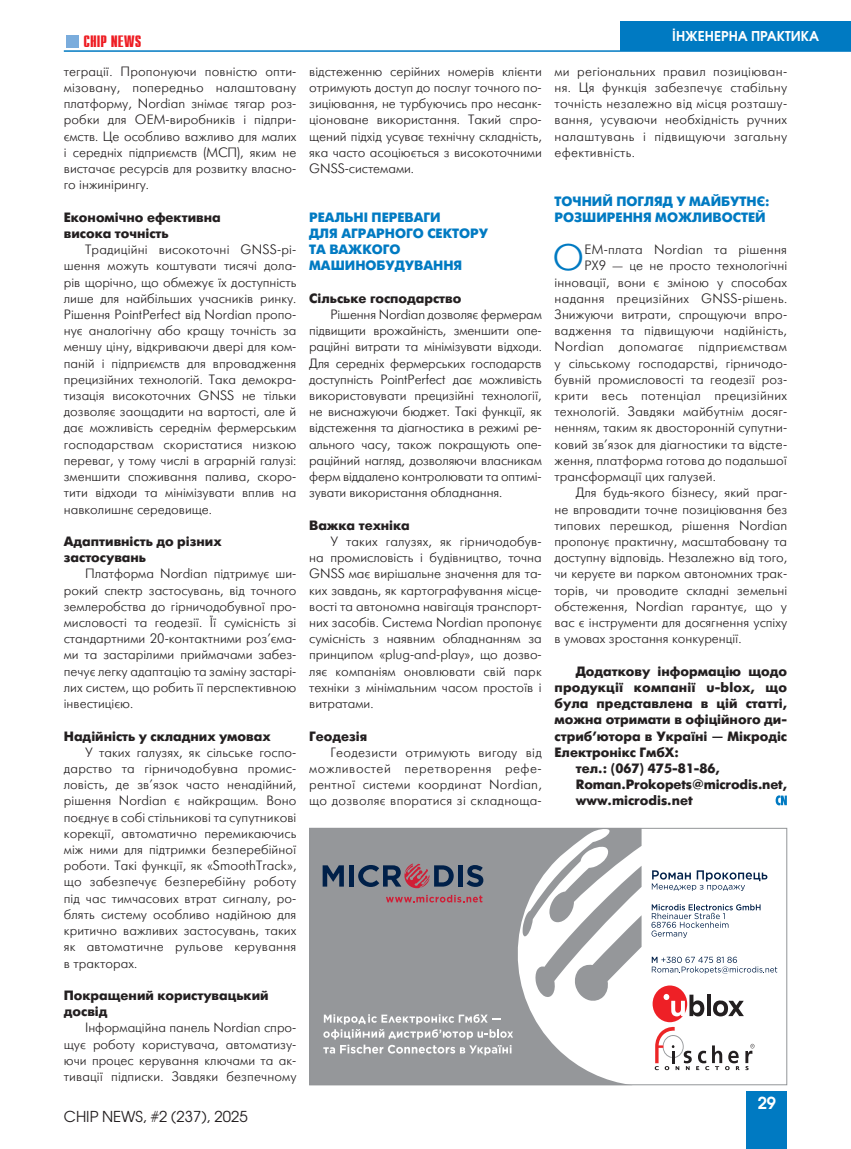
<style>
.page{position:relative;width:851px;height:1149px;background:#fff}
.page>*{position:absolute;margin:0;border:0;box-sizing:border-box;transform-origin:0 0}
.Osnovnoj_Bukviza{font:36.6px "Futuris Light C";color:#007ac2}
.t1{font:700 16.5px "Compact C";color:#ee1d23}
.t2{font:600 16.5px "Avant Garde Gothic C";color:#fff}
.t3{font:15px "Avant Garde Gothic C";color:#231f20}
.Osnovnoj{font:13.5px/16.2px "Futuris Light C";color:#231f20;text-align:justify}
.Osnovnoj_Bukviza-2{font:13.5px "Futuris Light C";letter-spacing:.005em;color:#231f20}
.Osnovnoj-2{font:700 13.5px/16.2px "Futuris C";color:#231f20;text-align:justify}
.Razdel_pod{font:700 13.5px/16.2px "Futuris C";color:#231f20}
.Razdel{font:700 13.5px/16.2px "Futuris C";color:#007ac2}
.Osnovnoj_Bukviza-3{font:13.5px "Futuris Light C";letter-spacing:.025em;color:#231f20}
.t4{font:600 13.5px "Avant Garde Gothic C";color:#fff}
</style>
<div class="page">
<div style="left:66px;top:35px;width:12px;height:12px;background:#7aacdc"></div>
<hr style="left:64px;top:50px;width:786px;height:2px;background:#007ac2">
<div style="left:746px;top:1091px;width:41px;height:57px;background:#007ac2"></div>
<div style="left:620px;top:21px;width:230px;height:30px;background:#007ac2"></div>
<svg style="left:311px;top:829px;width:330px;height:253px;fill:#95979a"></svg>
<svg style="left:535px;top:865px;width:106px;height:136px"></svg>
<svg style="left:322px;top:865px;width:22px;height:21px"></svg>
<div style="left:349px;top:865px;width:5px;height:21px;background:#002049"></div>
<svg style="left:358px;top:863px;width:125px;height:39px;background:#7b707d"></svg>
<svg style="left:651px;top:904px;width:109px;height:33px"></svg>
<svg style="left:651px;top:870px;width:116px;height:20px"></svg>
<svg style="left:651px;top:956px;width:126px;height:17px"></svg>
<svg style="left:323px;top:1013px;width:190px;height:41px;background:#adafb1"></svg>
<div style="left:652px;top:985px;width:35px;height:36px;background:#ee2026;border-radius:50%"></div>
<svg style="left:707px;top:994px;width:3px;height:21px"></svg>
<svg style="left:713px;top:1000px;width:30px;height:16px"></svg>
<svg style="left:663px;top:993px;width:41px;height:23px"></svg>
<svg style="left:654px;top:1026px;width:85px;height:43px"></svg>
<svg style="left:745px;top:1043px;width:9px;height:26px"></svg>
<div style="left:309px;top:827px;width:478px;height:257px;border:1px solid #939598"></div>
<svg style="left:775px;top:795px;width:11px;height:10px"></svg>
<p class="t1" style="left:83px;top:33px;width:60px">CHIP NEWS</p>
<p class="Osnovnoj" style="left:64px;top:63px;width:234px">теграції. Пропонуючи повністю опти&shy;мізовану, попередньо налаштовану платформу, Nordian знімає тягар роз&shy;робки для OEM-виробників і підпри&shy;ємств. Це особливо важливо для малих і середніх підприємств (МСП), яким не вистачає ресурсів для розвитку власно&shy;го інжинірингу.</p>
<p class="Razdel_pod" style="left:64px;top:209px;width:158px">Економічно ефективна висока точність</p>
<p class="Osnovnoj" style="left:64px;top:242px;width:234px;text-indent:21px">Традиційні високоточні GNSS-рі&shy;шення можуть коштувати тисячі дола&shy;рів щорічно, що обмежує їх доступність лише для найбільших учасників ринку.<br>Рішення PointPerfect від Nordian пропо&shy;нує аналогічну або кращу точність за меншу ціну, відкриваючи двері для ком&shy;паній і підприємств для впровадження прецизійних технологій. Така демокра&shy;тизація високоточних GNSS не тільки дозволяє заощадити на вартості, але й дає можливість середнім фермерським господарствам скористатися низкою переваг, у тому числі в аграрній галузі: зменшити споживання палива, скоро&shy;тити відходи та мінімізувати вплив на навколишнє середовище.</p>
<p class="Razdel_pod" style="left:64px;top:533px;width:159px">Адаптивність до різних застосувань</p>
<p class="Osnovnoj" style="left:64px;top:566px;width:234px;text-indent:21px">Платформа Nordian підтримує ши&shy;рокий спектр застосувань, від точного землеробства до гірничодобувної про&shy;мисловості та геодезії. Її сумісність зі стандартними 20-контактними роз’єма&shy;ми та застарілими приймачами забез&shy;печує легку адаптацію та заміну застарі&shy;лих систем, що робить її перспективною інвестицією.</p>
<p class="Razdel_pod" style="left:64px;top:728px;width:208px">Надійність у складних умовах</p>
<p class="Osnovnoj" style="left:64px;top:744px;width:234px;text-indent:21px">У таких галузях, як сільське госпо&shy;дарство та гірничодобувна промис&shy;ловість, де зв’язок часто ненадійний, рішення Nordian є найкращим. Воно поєднує в собі стільникові та супутникові корекції, автоматично перемикаючись між ними для підтримки безперебійної роботи. Такі функції, як «SmoothTrack», що забезпечує безперебійну роботу під час тимчасових втрат сигналу, ро&shy;блять систему особливо надійною для критично важливих застосувань, таких як автоматичне рульове керування в тракторах.</p>
<p class="Razdel_pod" style="left:64px;top:987px;width:206px">Покращений користувацький досвід</p>
<p class="Osnovnoj" style="left:64px;top:1019px;width:234px;text-indent:21px">Інформаційна панель Nordian спро&shy;щує роботу користувача, автоматизу&shy;ючи процес керування ключами та ак&shy;тивації підписки. Завдяки безпечному</p>
<p class="t3" style="left:64px;top:1106px;width:185px">CHIP NEWS, #2 (237), 2025</p>
<p class="Osnovnoj" style="left:309px;top:63px;width:234px">відстеженню серійних номерів клієнти отримують доступ до послуг точного по&shy;зиціювання, не турбуючись про несанк&shy;ціоноване використання. Такий спро&shy;щений підхід усуває технічну складність, яка часто асоціюється з високоточними GNSS-системами.</p>
<p class="Razdel" style="left:309px;top:209px;width:180px">РЕАЛЬНІ ПЕРЕВАГИ<br>ДЛЯ АГРАРНОГО СЕКТОРУ<br>ТА ВАЖКОГО<br>МАШИНОБУДУВАННЯ</p>
<p class="Razdel_pod" style="left:309px;top:290px;width:154px">Сільське господарство</p>
<p class="Osnovnoj" style="left:309px;top:306px;width:234px;text-indent:21px">Рішення Nordian дозволяє фермерам підвищити врожайність, зменшити опе&shy;раційні витрати та мінімізувати відходи.<br>Для середніх фермерських господарств доступність PointPerfect дає можливість використовувати прецизійні технології, не виснажуючи бюджет. Такі функції, як відстеження та діагностика в режимі ре&shy;ального часу, також покращують опе&shy;раційний нагляд, дозволяючи власникам ферм віддалено контролювати та оптимі&shy;зувати використання обладнання.</p>
<p class="Razdel_pod" style="left:309px;top:517px;width:102px">Важка техніка</p>
<p class="Osnovnoj" style="left:309px;top:533px;width:234px;text-indent:21px">У таких галузях, як гірничодобув&shy;на промисловість і будівництво, точна GNSS має вирішальне значення для та&shy;ких завдань, як картографування місце&shy;вості та автономна навігація транспорт&shy;них засобів. Система Nordian пропонує сумісність з наявним обладнанням за принципом «plug-and-play», що дозво&shy;ляє компаніям оновлювати свій парк техніки з мінімальним часом простоїв і витратами.</p>
<p class="Razdel_pod" style="left:309px;top:728px;width:60px">Геодезія</p>
<p class="Osnovnoj" style="left:309px;top:744px;width:234px;text-indent:21px">Геодезисти отримують вигоду від можливостей перетворення рефе&shy;рентної системи координат Nordian, що дозволяє впоратися зі складноща-</p>
<p class="t4" style="left:672px;top:28px;width:148px">ІНЖЕНЕРНА ПРАКТИКА</p>
<p class="Osnovnoj" style="left:554px;top:63px;width:234px">ми регіональних правил позиціюван&shy;ня. Ця функція забезпечує стабільну точність незалежно від місця розташу&shy;вання, усуваючи необхідність ручних налаштувань і підвищуючи загальну ефективність.</p>
<p class="Razdel" style="left:554px;top:193px;width:216px">ТОЧНИЙ ПОГЛЯД У МАЙБУТНЄ:<br>РОЗШИРЕННЯ МОЖЛИВОСТЕЙ</p>
<p class="Osnovnoj_Bukviza" style="left:552px;top:239px;width:33px">O</p>
<p class="Osnovnoj_Bukviza-2" style="left:584px;top:242px;width:204px">EM-плата Nordian та рішення</p>
<p class="Osnovnoj_Bukviza-2" style="left:584px;top:259px;width:204px">PX9 — це не просто технологічні</p>
<p class="Osnovnoj_Bukviza-2" style="left:554px;top:275px;width:234px">інновації, вони є зміною у способах</p>
<p class="Osnovnoj_Bukviza-2" style="left:554px;top:291px;width:234px">надання прецизійних GNSS-рішень.</p>
<p class="Osnovnoj_Bukviza-2" style="left:554px;top:307px;width:234px">Знижуючи витрати, спрощуючи впро-</p>
<p class="Osnovnoj_Bukviza-2" style="left:554px;top:323px;width:234px">вадження та підвищуючи надійність,</p>
<p class="Osnovnoj_Bukviza-3" style="left:554px;top:340px;width:234px">Nordian допомагає підприємствам</p>
<p class="Osnovnoj_Bukviza-2" style="left:554px;top:356px;width:234px">у сільському господарстві, гірничодо-</p>
<p class="Osnovnoj_Bukviza-2" style="left:554px;top:372px;width:234px">бувній промисловості та геодезії роз-</p>
<p class="Osnovnoj_Bukviza-3" style="left:554px;top:388px;width:234px">крити весь потенціал прецизійних</p>
<p class="Osnovnoj_Bukviza-2" style="left:554px;top:404px;width:234px">технологій. Завдяки майбутнім досяг-</p>
<p class="Osnovnoj_Bukviza-2" style="left:554px;top:421px;width:234px">ненням, таким як двосторонній супутни-</p>
<p class="Osnovnoj_Bukviza-2" style="left:554px;top:437px;width:234px">ковий зв’язок для діагностики та відсте-</p>
<p class="Osnovnoj_Bukviza-2" style="left:554px;top:453px;width:234px">ження, платформа готова до подальшої</p>
<p class="Osnovnoj_Bukviza-2" style="left:554px;top:469px;width:163px">трансформації цих галузей.</p>
<p class="Osnovnoj" style="left:554px;top:485px;width:234px;text-indent:21px">Для будь-якого бізнесу, який праг&shy;не впровадити точне позиціювання без типових перешкод, рішення Nordian пропонує практичну, масштабовану та доступну відповідь. Незалежно від того, чи керуєте ви парком автономних трак&shy;торів, чи проводите складні земельні обстеження, Nordian гарантує, що у вас є інструменти для досягнення успіху в умовах зростання конкуренції.</p>
<p class="Osnovnoj-2" style="left:554px;top:663px;width:234px;text-indent:21px">Додаткову інформацію щодо продукції компанії u-blox, що була представлена в цій статті, можна отримати в офіційного ди&shy;стриб’ютора в Україні — Мікродіс Електронікс ГмбХ:</p>
<p class="Osnovnoj-2" style="left:575px;top:760px;width:146px">тел.: (067) 475-81-86,</p>
<p class="Osnovnoj-2" style="left:575px;top:776px;width:213px">Roman.Prokopets@microdis.net,</p>
<p class="Osnovnoj-2" style="left:575px;top:792px;width:118px">www.microdis.net</p>
<p class="t2" style="left:757px;top:1092px;width:20px">29</p>
</div>
